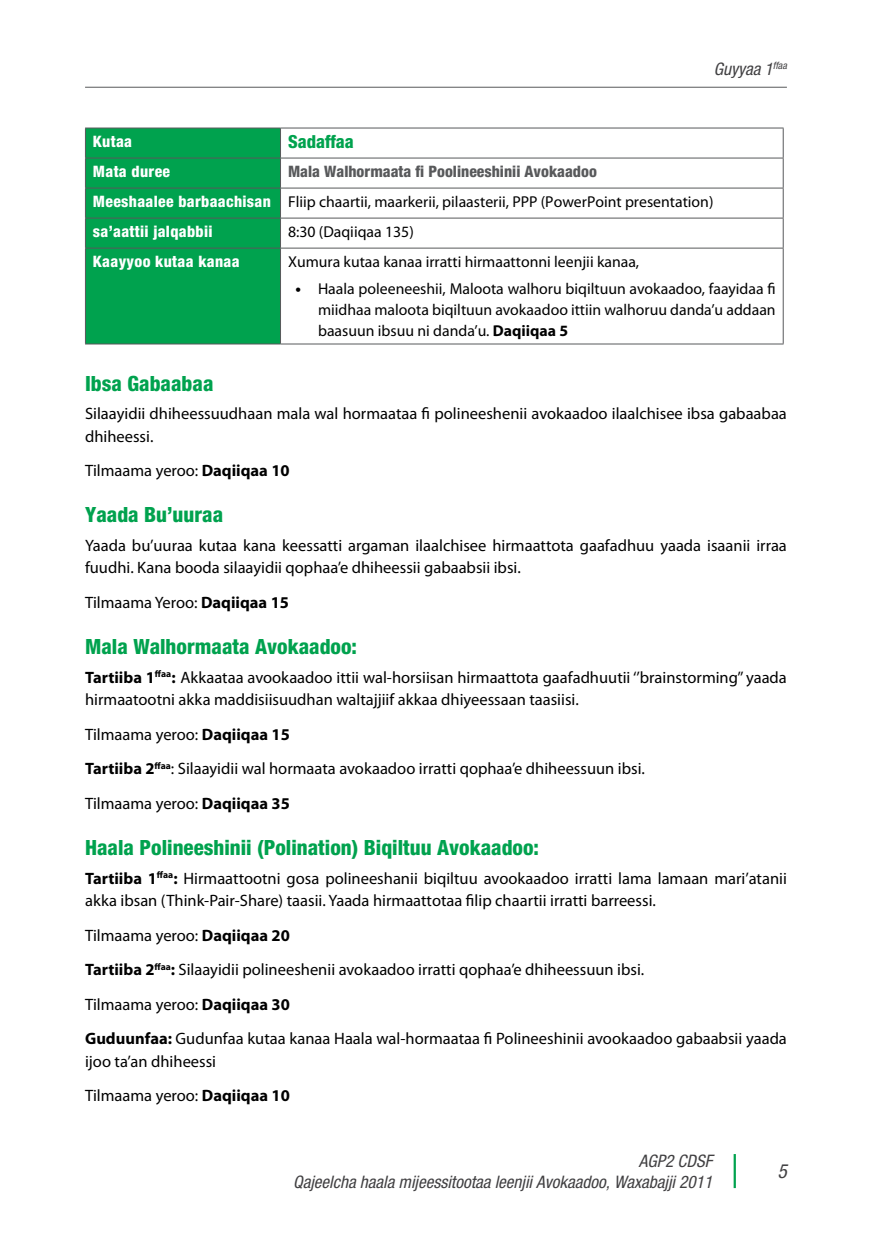
<style>
.page{position:relative;width:872px;height:1234px;background:#fff}
.page>*{position:absolute;margin:0;border:0;box-sizing:border-box;transform-origin:0 0}
.t1{font:800 condensed 21px "Helvetica Neue LT Std";color:#00a24e}
.t2{font:italic condensed 19.5px "Helvetica Neue LT Std";color:#414042}
.t3{font:800 condensed 18px "Helvetica Neue LT Std";color:#00a24e}
.t4{font:italic condensed 17.25px/20.7px "Helvetica Neue LT Std";color:#414042;text-align:right}
.t5{font:16.5px/34.5px "Myriad Pro";color:#000}
.t6{font:15.75px/21px "Myriad Pro";color:#000;text-align:justify}
.t7{font:800 condensed 15.75px "Helvetica Neue LT Std";letter-spacing:.02em;color:#fff}
.t8{font:800 condensed 15.75px "Helvetica Neue LT Std";color:#58595b}
.s1{font-family:"Helvetica Neue LT Std";font-weight:800;font-stretch:condensed;color:#fff}
.s2{font-weight:700;font-size:16.5px}
.s3{font-weight:700}
</style>
<div class="page">
<hr style="left:85px;top:87px;width:702px;height:1px;background:#58595b">
<hr style="left:733px;top:1153px;width:3px;height:34px;background:#00a24e">
<div style="left:86px;top:129px;width:194px;height:214px;background:#00a24e"></div>
<hr style="left:85px;top:158px;width:195px;height:1px;background:#58595b">
<hr style="left:280px;top:158px;width:503px;height:1px;background:#58595b">
<hr style="left:85px;top:188px;width:195px;height:1px;background:#58595b">
<hr style="left:280px;top:188px;width:503px;height:1px;background:#58595b">
<hr style="left:85px;top:218px;width:195px;height:1px;background:#58595b">
<hr style="left:280px;top:218px;width:503px;height:1px;background:#58595b">
<hr style="left:85px;top:248px;width:195px;height:1px;background:#58595b">
<hr style="left:280px;top:248px;width:503px;height:1px;background:#58595b">
<hr style="left:280px;top:128px;width:503px;height:1px;background:#58595b">
<hr style="left:783px;top:128px;width:1px;height:30px;background:#58595b">
<hr style="left:783px;top:158px;width:1px;height:30px;background:#58595b">
<hr style="left:783px;top:188px;width:1px;height:30px;background:#58595b">
<hr style="left:783px;top:218px;width:1px;height:30px;background:#58595b">
<hr style="left:783px;top:248px;width:1px;height:95px;background:#58595b">
<hr style="left:280px;top:343px;width:503px;height:1px;background:#58595b">
<hr style="left:85px;top:128px;width:195px;height:1px;background:#58595b">
<hr style="left:85px;top:128px;width:1px;height:30px;background:#58595b">
<hr style="left:280px;top:128px;width:1px;height:30px;background:#58595b">
<hr style="left:85px;top:158px;width:1px;height:30px;background:#58595b">
<hr style="left:280px;top:158px;width:1px;height:30px;background:#58595b">
<hr style="left:85px;top:188px;width:1px;height:30px;background:#58595b">
<hr style="left:280px;top:188px;width:1px;height:30px;background:#58595b">
<hr style="left:85px;top:218px;width:1px;height:30px;background:#58595b">
<hr style="left:280px;top:218px;width:1px;height:30px;background:#58595b">
<hr style="left:85px;top:248px;width:1px;height:95px;background:#58595b">
<hr style="left:280px;top:248px;width:1px;height:95px;background:#58595b">
<hr style="left:85px;top:343px;width:195px;height:1px;background:#58595b">
<p class="t4" style="left:713px;top:59px;width:75px">Guyyaa 1<sup>ffaa</sup></p>
<p class="t7" style="left:93px;top:131px;width:41px">Kutaa</p>
<p class="t3" style="left:288px;top:131px;width:67px">Sadaffaa</p>
<p class="t7" style="left:93px;top:161px;width:79px">Mata duree</p>
<p class="t8" style="left:288px;top:161px;width:310px">Mala Walhormaata fi Poolineeshinii Avokaadoo</p>
<p class="t6" style="left:93px;top:191px;width:622px"><span class="s1">Meeshaalee barbaachisan</span> Fliip chaartii, maarkerii, pilaasterii, PPP (PowerPoint presentation)</p>
<p class="t7" style="left:93px;top:221px;width:121px">sa’aattii jalqabbii</p>
<p class="t6" style="left:288px;top:221px;width:127px">8:30 (Daqiiqaa 135)</p>
<p class="t7" style="left:93px;top:251px;width:148px">Kaayyoo kutaa kanaa</p>
<p class="t6" style="left:288px;top:251px;width:353px">Xumura kutaa kanaa irratti hirmaattonni leenjii kanaa,</p>
<p class="t6" style="left:318px;top:278px;width:459px;text-indent:-22px"><span class="s2">•</span> Haala poleeneeshii, Maloota walhoru biqiltuun avokaadoo, faayidaa fi miidhaa maloota biqiltuun avokaadoo ittiin walhoruu danda’u addaan baasuun ibsuu ni danda’u. <span class="s3">Daqiiqaa 5</span></p>
<p class="t1" style="left:85px;top:370px;width:130px">Ibsa Gabaabaa</p>
<p class="t5" style="left:85px;top:402px;width:703px;line-height:22.5px">Silaayidii dhiheessuudhaan mala wal hormaataa fi polineeshenii avokaadoo ilaalchisee ibsa gabaabaa dhiheessi.</p>
<p class="t5" style="left:85px;top:453px;width:206px">Tilmaama yeroo: <span class="s3">Daqiiqaa 10</span></p>
<p class="t1" style="left:85px;top:502px;width:140px">Yaada Bu’uuraa</p>
<p class="t5" style="left:85px;top:533px;width:703px;line-height:22.5px">Yaada bu’uuraa kutaa kana keessatti argaman ilaalchisee hirmaattota gaafadhuu yaada isaanii irraa fuudhi. Kana booda silaayidii qophaa’e dhiheessii gabaabsii ibsi.</p>
<p class="t5" style="left:85px;top:584px;width:205px">Tilmaama Yeroo: <span class="s3">Daqiiqaa 15</span></p>
<p class="t1" style="left:85px;top:633px;width:273px">Mala Walhormaata Avokaadoo:</p>
<p class="t5" style="left:85px;top:665px;width:703px;line-height:22.5px"><span class="s3">Tartiiba 1</span><sup>ffaa</sup><span class="s3">:</span> Akkaataa avookaadoo ittii wal-horsiisan hirmaattota gaafadhuutii ‘’brainstorming’’ yaada hirmaatootni akka maddisiisuudhan waltajjiif akkaa dhiyeessaan taasiisi.</p>
<p class="t5" style="left:85px;top:716px;width:561px">Tilmaama yeroo: <span class="s3">Daqiiqaa 15<br>Tartiiba 2</span><sup>ffaa</sup>: Silaayidii wal hormaata avokaadoo irratti qophaa’e dhiheessuun ibsi.<br>Tilmaama yeroo: <span class="s3">Daqiiqaa 35</span></p>
<p class="t1" style="left:85px;top:834px;width:455px">Haala Polineeshinii (Polination) Biqiltuu Avokaadoo:</p>
<p class="t5" style="left:85px;top:866px;width:703px;line-height:22.5px"><span class="s3">Tartiiba 1</span><sup>ffaa</sup><span class="s3">:</span> Hirmaattootni gosa polineeshanii biqiltuu avookaadoo irratti lama lamaan mari’atanii akka ibsan (Think-Pair-Share) taasii. Yaada hirmaattotaa filip chaartii irratti barreessi.</p>
<p class="t5" style="left:85px;top:917px;width:703px">Tilmaama yeroo: <span class="s3">Daqiiqaa 20<br>Tartiiba 2</span><sup>ffaa</sup><span class="s3">:</span> Silaayidii polineeshenii avokaadoo irratti qophaa’e dhiheessuun ibsi.<br>Tilmaama yeroo: <span class="s3">Daqiiqaa 30<br>Guduunfaa:</span> Gudunfaa kutaa kanaa Haala wal-hormaataa fi Polineeshinii avookaadoo gabaabsii yaada</p>
<p class="t5" style="left:85px;top:1043px;width:206px">ijoo ta’an dhiheessi<br>Tilmaama yeroo: <span class="s3">Daqiiqaa 10</span></p>
<p class="t4" style="left:293px;top:1150px;width:421px">AGP2 CDSF<br>Qajeelcha haala mijeessitootaa leenjii Avokaadoo, Waxabajji 2011</p>
<p class="t2" style="left:777px;top:1159px;width:11px">5</p>
</div>
